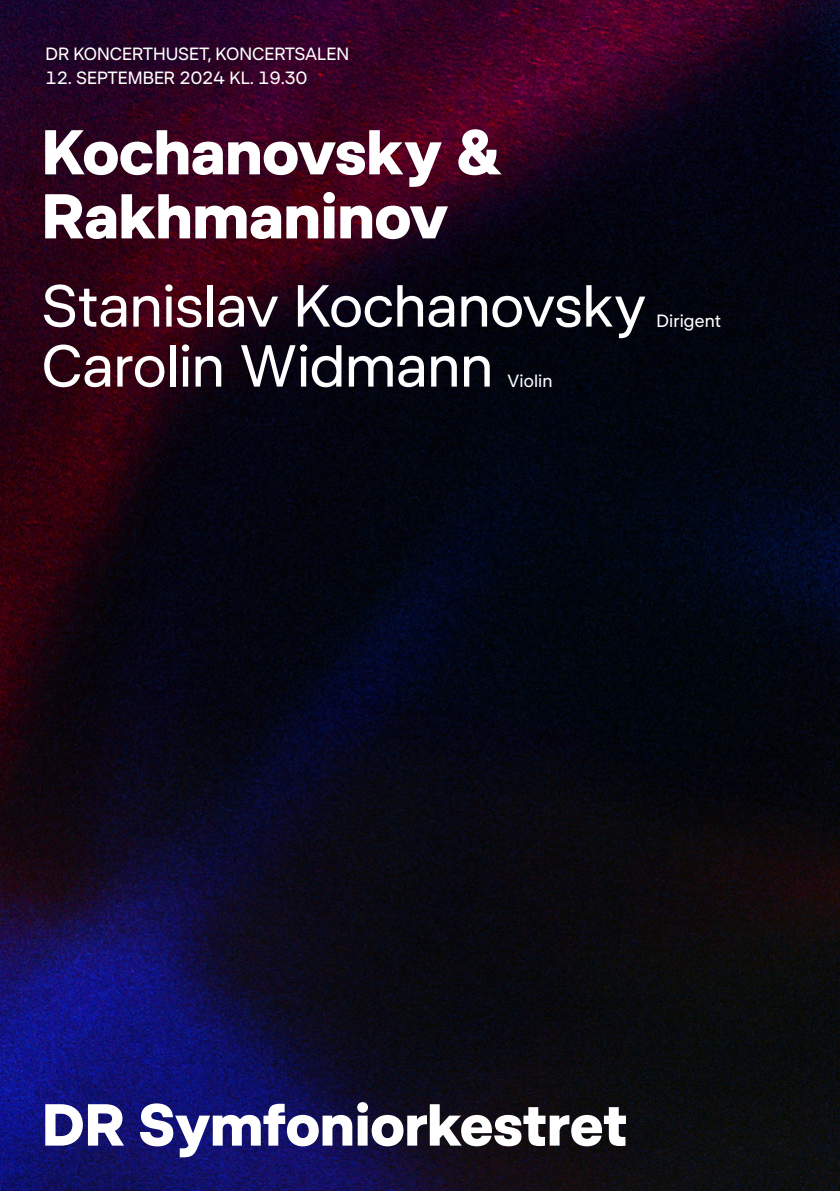
<style>
.page{position:relative;width:840px;height:1191px;background:#fff}
.page>*{position:absolute;margin:0;border:0;box-sizing:border-box;transform-origin:0 0}
.t1{font:700 64px/64px "DR Publik";color:#fff}
.t2{font:60px "DR Publik";letter-spacing:-.015em;color:#fff}
.t3{font:700 60px "DR Publik";letter-spacing:-.005em;color:#fff}
.t4{font:18px "DR Publik";color:#fff}
</style>
<div class="page">
<img style="left:0;top:0;width:839px;height:1191px">
<p class="t4" style="left:45px;top:43px;width:305px">DR KONCERTHUSET, KONCERTSALEN</p>
<p class="t4" style="left:45px;top:67px;width:263px">12. SEPTEMBER 2024 KL. 19.30</p>
<h1 class="t1" style="left:42px;top:120px;width:461px">Kochanovsky &amp;<br>Rakhmaninov</h1>
<h2 class="t2" style="left:41px;top:269px;width:606px">Stanislav Kochanovsky</h2>
<h2 class="t2" style="left:41px;top:329px;width:453px">Carolin Widmann</h2>
<p class="t4" style="left:507px;top:369px;width:46px">Violin</p>
<p class="t4" style="left:656px;top:309px;width:66px">Dirigent</p>
<h2 class="t3" style="left:42px;top:1087px;width:586px">DR Symfoniorkestret</h2>
</div>
